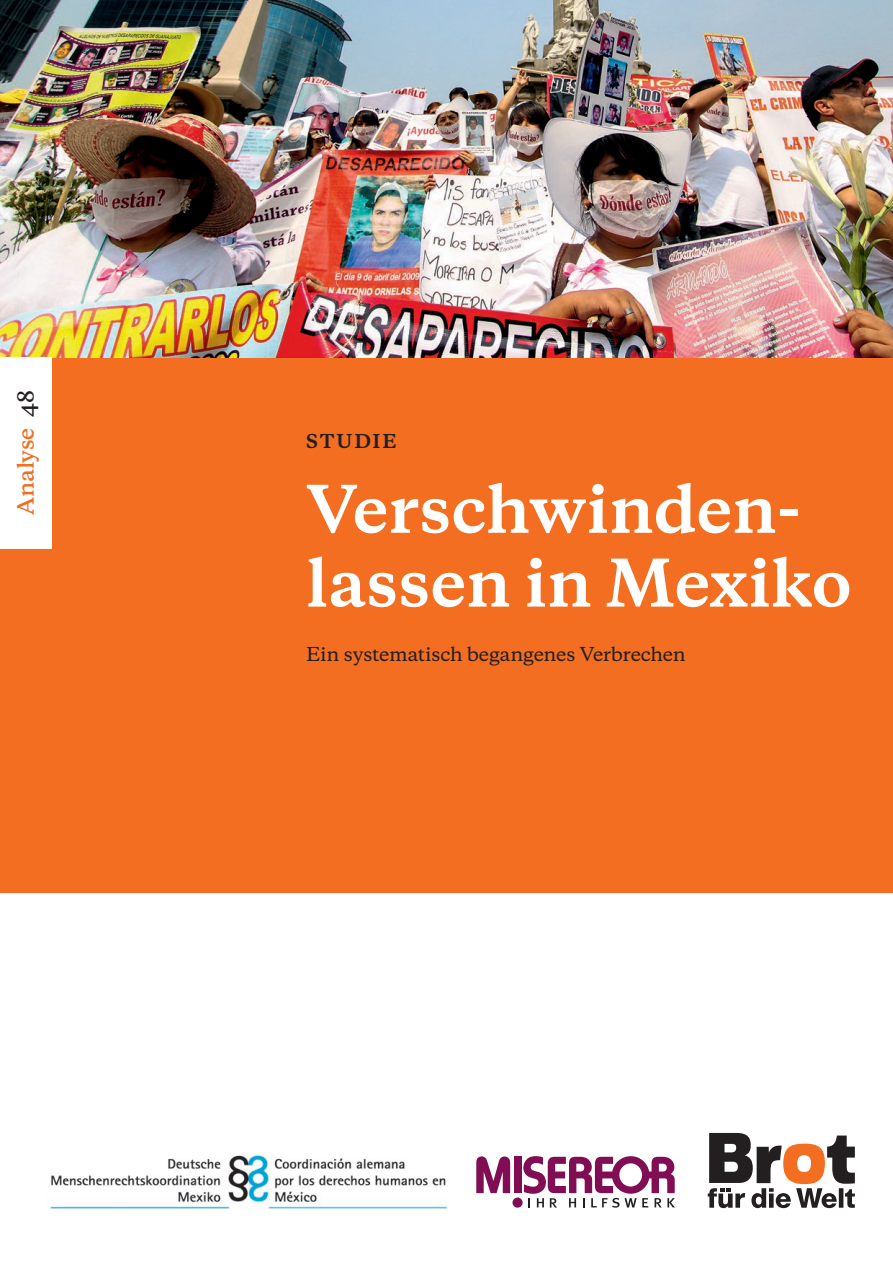
<style>
.page{position:relative;width:893px;height:1263px;background:#fff}
.page>*{position:absolute;margin:0;border:0;box-sizing:border-box;transform-origin:0 0}
.t1{font:700 61.5px/73.8px "Galaxie Copernicus";color:#fff}
.t2{font:600 21px "Galaxie Copernicus";letter-spacing:-.01em;color:#f36e21}
.t3{font:500 18px "Galaxie Copernicus";letter-spacing:-.015em;color:#231f20}
.t4{font:700 18px "Galaxie Copernicus";letter-spacing:.1em;color:#231f20}
.s1{color:#231f20}
</style>
<div class="page">
<div style="left:0;top:357px;width:893px;height:536px;background:#f36e21"></div>
<svg style="left:708px;top:1133px;width:147px;height:75px"></svg>
<img style="left:0;top:0;width:893px;height:357px">
<div style="left:0;top:357px;width:51px;height:192px;background:#fff"></div>
<img style="left:50px;top:1154px;width:398px;height:55px">
<svg style="left:476px;top:1156px;width:34px;height:37px"></svg>
<div style="left:514px;top:1157px;width:7px;height:36px;background:#810e54"></div>
<div style="left:512px;top:1197px;width:11px;height:11px;background:#810e54;border-radius:50%"></div>
<svg style="left:523px;top:1156px;width:152px;height:52px"></svg>
<p class="t2" style="left:12px;top:515px;width:126px;rotate:-90deg">Analyse <span class="s1">48</span></p>
<p class="t4" style="left:306px;top:429px;width:92px">STUDIE</p>
<h1 class="t1" style="left:306px;top:473px;width:547px">Verschwinden&shy;lassen in Mexiko</h1>
<p class="t3" style="left:306px;top:642px;width:381px">Ein systematisch begangenes Verbrechen</p>
</div>
